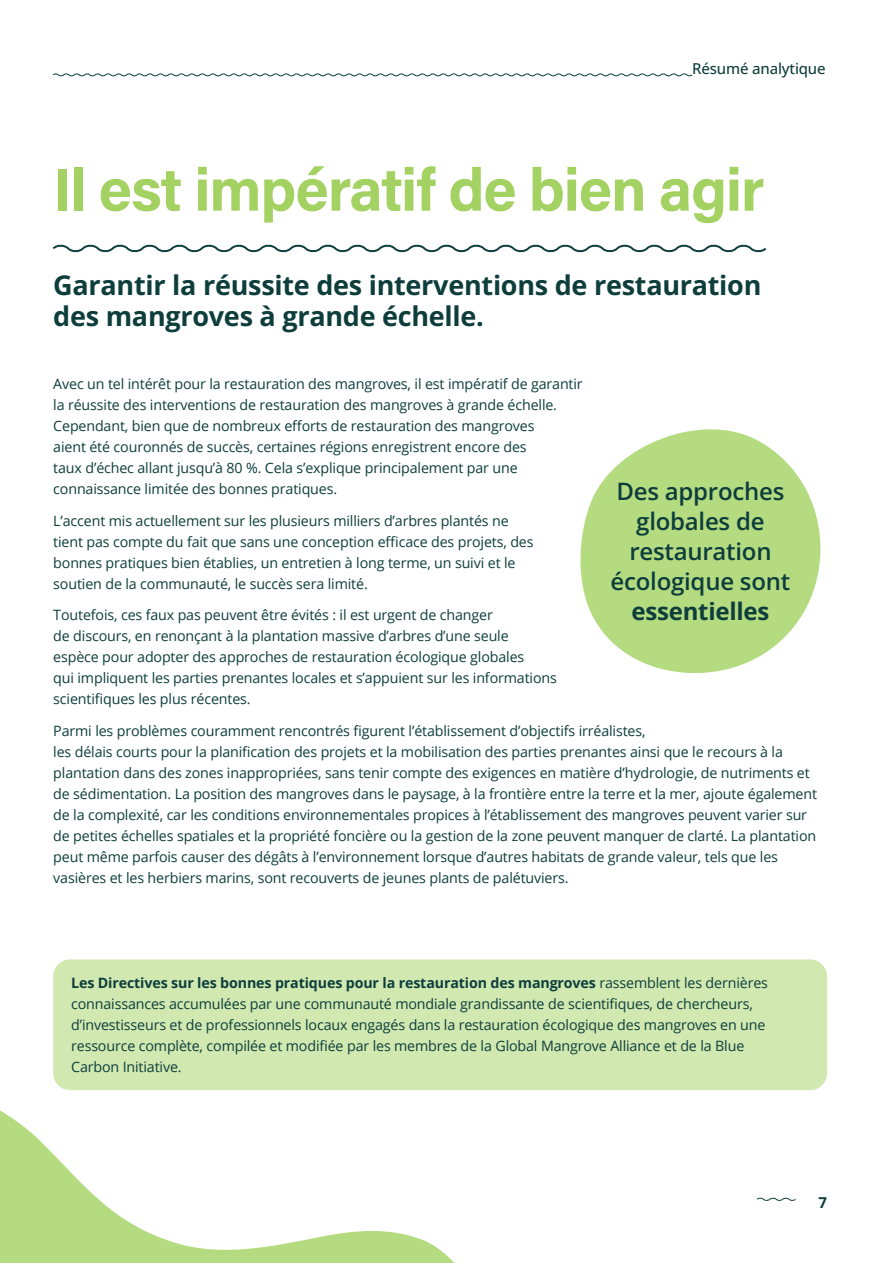
<style>
.page{position:relative;width:893px;height:1263px;background:#fff}
.page>*{position:absolute;margin:0;border:0;box-sizing:border-box;transform-origin:0 0}
.t1{font:700 60px "Acumin Pro";letter-spacing:-.02em;color:#a3d162}
.t2{font:700 27px/31.5px "Open Sans";letter-spacing:-.01em;color:#0d3e3c}
.t3{font:600 24px/30px "Open Sans";letter-spacing:-.01em;color:#0d3e3c;text-align:center}
.t4{font:700 24px "Open Sans";letter-spacing:-.01em;color:#0d3e3c}
.t5{font:500 15px "Open Sans";letter-spacing:-.01em;color:#0d3e3c}
.t6{font:700 15px "Open Sans";color:#0d3e3c}
.t7{font:14.25px/21px "Open Sans";letter-spacing:-.01em;color:#0d3e3c}
.s1{font-weight:700}
</style>
<div class="page">
<div style="left:53px;top:959px;width:774px;height:131px;background:#d1e8b0;border-radius:17px"></div>
<svg style="left:52px;top:244px;width:715px;height:9px"></svg>
<svg style="left:580px;top:429px;width:241px;height:245px;fill:#b5db81"></svg>
<svg style="left:0;top:989px;width:514px;height:274px"></svg>
<svg style="left:756px;top:1197px;width:40px;height:4px"></svg>
<svg style="left:53px;top:73px;width:640px;height:4px"></svg>
<p class="t5" style="left:692px;top:58px;width:135px">Résumé analytique</p>
<h1 class="t1" style="left:53px;top:147px;width:713px">Il est impératif de bien agir</h1>
<h2 class="t2" style="left:53px;top:268px;width:710px">Garantir la réussite des interventions de restauration des mangroves à grande échelle.</h2>
<p class="t7" style="left:53px;top:373px;width:531px">Avec un tel intérêt pour la restauration des mangroves, il est impératif de garantir la réussite des interventions de restauration des mangroves à grande échelle.<br>Cependant, bien que de nombreux efforts de restauration des mangroves<br>aient été couronnés de succès, certaines régions enregistrent encore des<br>taux d’échec allant jusqu’à 80 %. Cela s’explique principalement par une connaissance limitée des bonnes pratiques.</p>
<p class="t7" style="left:53px;top:510px;width:482px">L’accent mis actuellement sur les plusieurs milliers d’arbres plantés ne tient pas compte du fait que sans une conception efficace des projets, des bonnes pratiques bien établies, un entretien à long terme, un suivi et le soutien de la communauté, le succès sera limité.</p>
<p class="t7" style="left:53px;top:604px;width:505px">Toutefois, ces faux pas peuvent être évités : il est urgent de changer<br>de discours, en renonçant à la plantation massive d’arbres d’une seule espèce pour adopter des approches de restauration écologique globales<br>qui impliquent les parties prenantes locales et s’appuient sur les informations scientifiques les plus récentes.</p>
<p class="t7" style="left:53px;top:720px;width:765px">Parmi les problèmes couramment rencontrés figurent l’établissement d’objectifs irréalistes,<br>les délais courts pour la planification des projets et la mobilisation des parties prenantes ainsi que le recours à la plantation dans des zones inappropriées, sans tenir compte des exigences en matière d’hydrologie, de nutriments et de sédimentation. La position des mangroves dans le paysage, à la frontière entre la terre et la mer, ajoute également de la complexité, car les conditions environnementales propices à l’établissement des mangroves peuvent varier sur de petites échelles spatiales et la propriété foncière ou la gestion de la zone peuvent manquer de clarté. La plantation peut même parfois causer des dégâts à l’environnement lorsque d’autres habitats de grande valeur, tels que les vasières et les herbiers marins, sont recouverts de jeunes plants de palétuviers.</p>
<h3 class="t3" style="left:611px;top:476px;width:181px">Des approches globales de restauration écologique sont</h3>
<h3 class="t4" style="left:631px;top:594px;width:140px">essentielles</h3>
<p class="t7" style="left:71px;top:972px;width:698px"><span class="s1">Les Directives sur les bonnes pratiques pour la restauration des mangroves</span> rassemblent les dernières connaissances accumulées par une communauté mondiale grandissante de scientifiques, de chercheurs, d’investisseurs et de professionnels locaux engagés dans la restauration écologique des mangroves en une ressource complète, compilée et modifiée par les membres de la Global Mangrove Alliance et de la Blue Carbon Initiative.</p>
<p class="t6" style="left:818px;top:1192px;width:10px">7</p>
</div>
